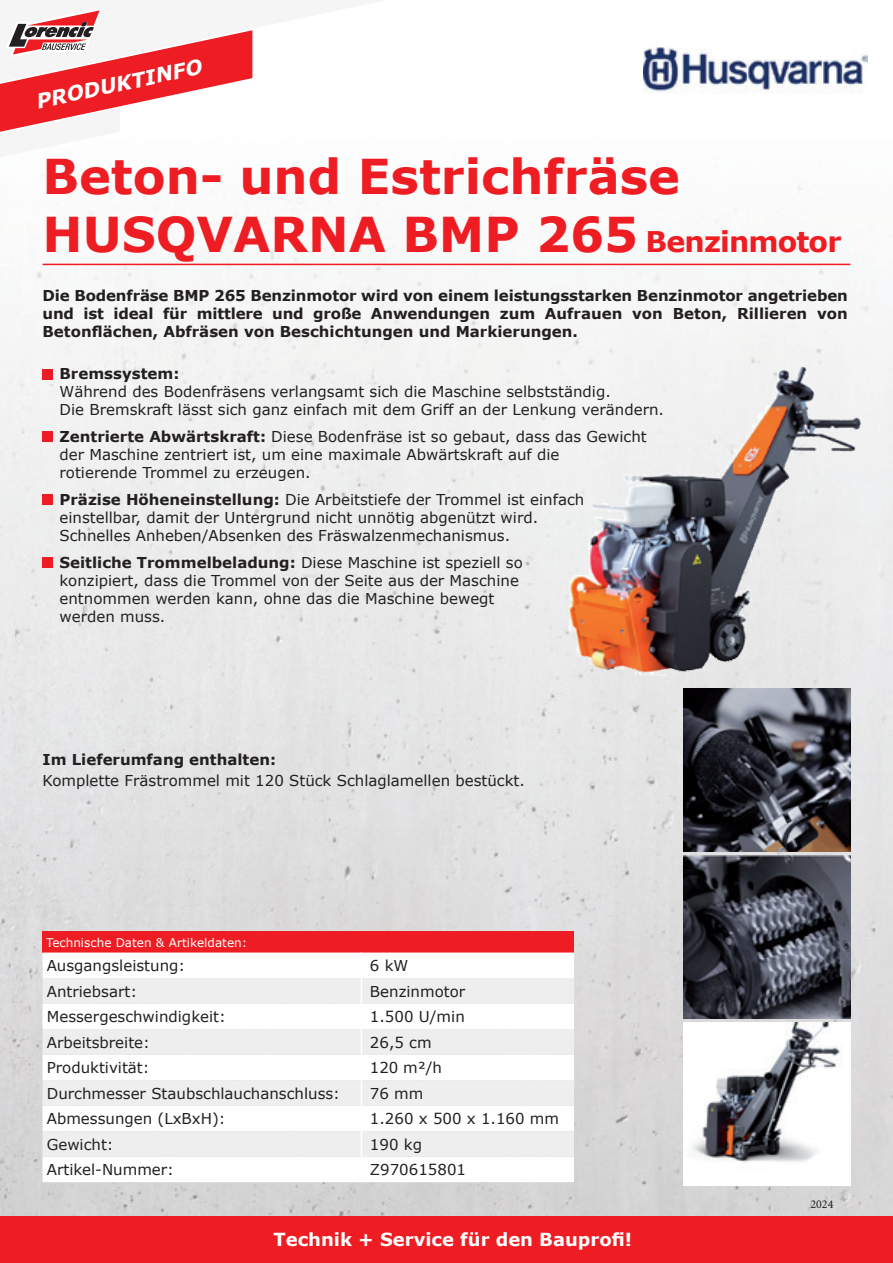
<style>
.page{position:relative;width:893px;height:1263px;background:#fff}
.page>*{position:absolute;margin:0;border:0;box-sizing:border-box;transform-origin:0 0}
.t1{font:700 48px/57.6px "Verdana";color:#ee1d23}
.t2{font:italic 700 20.25px "Verdana";color:#fff}
.t3{font:700 18px "Verdana";color:#fff}
.t4{font:15px/18px "Verdana";color:#231f20}
.t5{font:700 15px/18px "Verdana";color:#231f20;text-align:justify}
.t6{font:12px "Verdana";color:#fff}
.t7{font:12px "Minion Pro";color:#231f20}
.s1{font-size:28.5px}
.s2{font-weight:700}
</style>
<div class="page">
<img style="left:0;top:51px;width:893px;height:1165px">
<div style="left:0;top:1216px;width:893px;height:47px;background:#ee1d23"></div>
<svg style="left:0;top:10px;width:387px;height:147px"></svg>
<hr style="left:43px;top:264px;width:807px;height:1px;background:#ee1d23">
<div style="left:43px;top:931px;width:531px;height:21px;background:#ee1d23"></div>
<svg style="left:43px;top:952px;width:531px;height:230px"></svg>
<svg style="left:43px;top:978px;width:531px;height:179px;fill:#eeeeef"></svg>
<svg style="left:361px;top:952px;width:1px;height:230px"></svg>
<img style="left:644px;top:47px;width:223px;height:53px">
<div style="left:43px;top:369px;width:10px;height:10px;background:#ee1d23"></div>
<div style="left:43px;top:432px;width:10px;height:10px;background:#ee1d23"></div>
<div style="left:43px;top:494px;width:10px;height:11px;background:#ee1d23"></div>
<div style="left:43px;top:557px;width:10px;height:11px;background:#ee1d23"></div>
<img style="left:774px;top:364px;width:31px;height:29px">
<img style="left:683px;top:689px;width:167px;height:162px">
<img style="left:683px;top:856px;width:167px;height:162px">
<img style="left:683px;top:1023px;width:167px;height:162px">
<h2 class="t2" style="left:33px;top:87px;width:171px;rotate:-12deg">PRODUKTINFO</h2>
<h1 class="t1" style="left:43px;top:147px;width:800px">Beton- und Estrichfräse<br>HUSQVARNA BMP 265 <span class="s1">Benzinmotor</span></h1>
<p class="t5" style="left:43px;top:286px;width:807px">Die Bodenfräse BMP 265 Benzinmotor wird von einem leistungsstarken Benzinmotor angetrieben und ist ideal für mittlere und große Anwendungen zum Aufrauen von Beton, Rillieren von Betonflächen, Abfräsen von Beschichtungen und Markierungen.</p>
<p class="t5" style="left:60px;top:364px;width:121px">Bremssystem:</p>
<p class="t4" style="left:60px;top:382px;width:606px">Während des Bodenfräsens verlangsamt sich die Maschine selbstständig.<br>Die Bremskraft lässt sich ganz einfach mit dem Griff an der Lenkung verändern.</p>
<p class="t4" style="left:60px;top:427px;width:589px"><span class="s2">Zentrierte Abwärtskraft:</span> Diese Bodenfräse ist so gebaut, dass das Gewicht der Maschine zentriert ist, um eine maximale Abwärtskraft auf die<br>rotierende Trommel zu erzeugen.</p>
<p class="t4" style="left:60px;top:490px;width:526px"><span class="s2">Präzise Höheneinstellung:</span> Die Arbeitstiefe der Trommel ist einfach einstellbar, damit der Untergrund nicht unnötig abgenützt wird.<br>Schnelles Anheben/Absenken des Fräswalzenmechanismus.</p>
<p class="t4" style="left:60px;top:553px;width:465px"><span class="s2">Seitliche Trommelbeladung:</span> Diese Maschine ist speziell so konzipiert, dass die Trommel von der Seite aus der Maschine entnommen werden kann, ohne das die Maschine bewegt werden muss.</p>
<p class="t5" style="left:43px;top:750px;width:235px">Im Lieferumfang enthalten:</p>
<p class="t4" style="left:43px;top:772px;width:484px">Komplette Frästrommel mit 120 Stück Schlaglamellen bestückt.</p>
<p class="t6" style="left:46px;top:934px;width:202px">Technische Daten &amp; Artikeldaten:</p>
<p class="t4" style="left:47px;top:956px;width:140px">Ausgangsleistung:</p>
<p class="t4" style="left:370px;top:956px;width:40px">6 kW</p>
<p class="t4" style="left:47px;top:982px;width:92px">Antriebsart:</p>
<p class="t4" style="left:370px;top:982px;width:97px">Benzinmotor</p>
<p class="t4" style="left:47px;top:1007px;width:181px">Messergeschwindigkeit:</p>
<p class="t4" style="left:370px;top:1007px;width:96px">1.500 U/min</p>
<p class="t4" style="left:47px;top:1033px;width:105px">Arbeitsbreite:</p>
<p class="t4" style="left:370px;top:1033px;width:63px">26,5 cm</p>
<p class="t4" style="left:47px;top:1058px;width:104px">Produktivität:</p>
<p class="t4" style="left:370px;top:1058px;width:73px">120 m²/h</p>
<p class="t4" style="left:47px;top:1084px;width:295px">Durchmesser Staubschlauchanschluss:</p>
<p class="t4" style="left:370px;top:1084px;width:55px">76 mm</p>
<p class="t4" style="left:47px;top:1109px;width:180px">Abmessungen (LxBxH):</p>
<p class="t4" style="left:370px;top:1109px;width:191px">1.260 x 500 x 1.160 mm</p>
<p class="t4" style="left:47px;top:1135px;width:68px">Gewicht:</p>
<p class="t4" style="left:370px;top:1135px;width:54px">190 kg</p>
<p class="t4" style="left:47px;top:1160px;width:129px">Artikel-Nummer:</p>
<p class="t4" style="left:370px;top:1160px;width:98px">Z970615801</p>
<p class="t3" style="left:273px;top:1227px;width:360px">Technik + Service für den Bauprofi!</p>
<p class="t7" style="left:810px;top:1196px;width:25px">2024</p>
</div>
